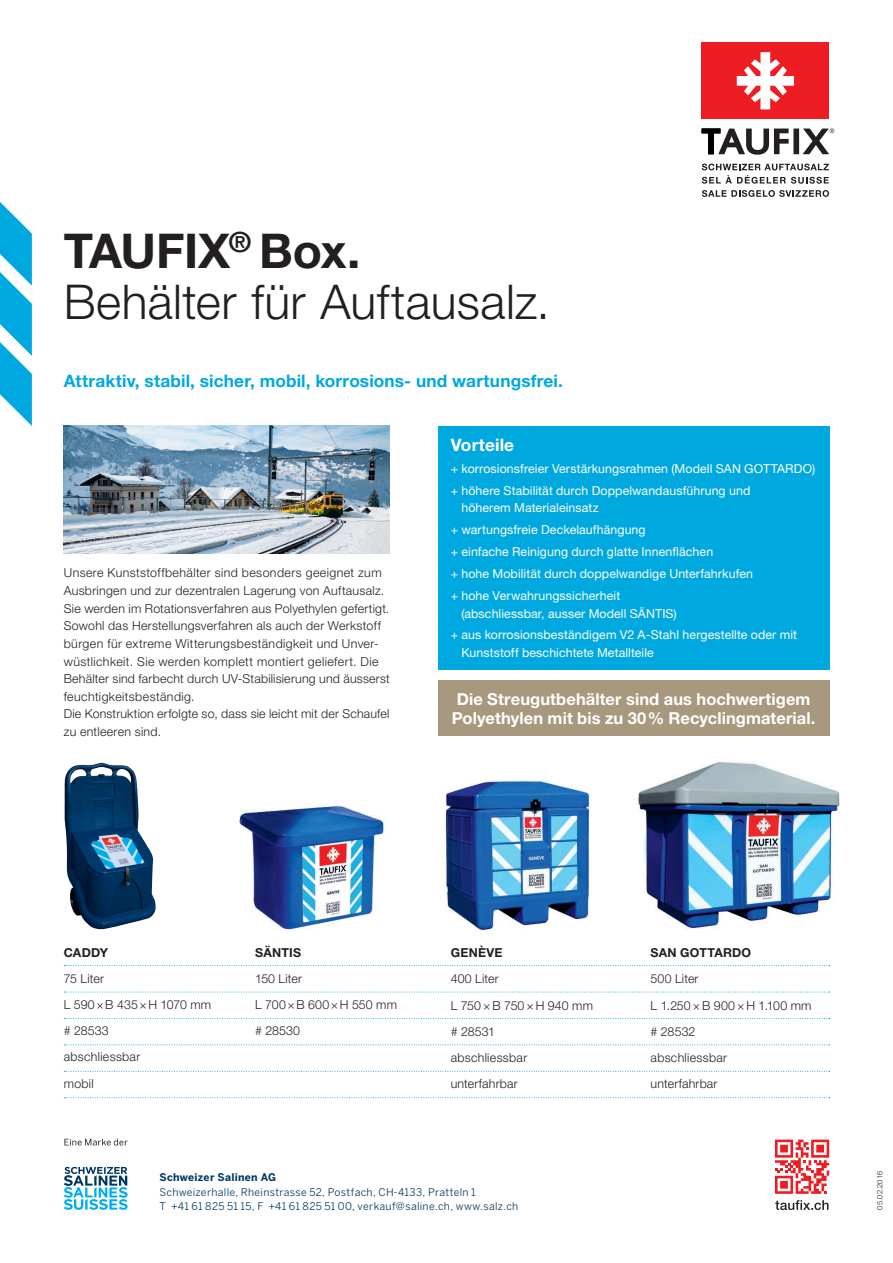
<style>
.page{position:relative;width:893px;height:1263px;background:#fff}
.page>*{position:absolute;margin:0;border:0;box-sizing:border-box;transform-origin:0 0}
.t1{font:300 48px/51px "Helvetica Neue LT Std";letter-spacing:.01em;color:#231f20}
.t2{font:700 17.25px "Helvetica Neue LT Std";letter-spacing:.01em;color:#00a8e0}
.t3{font:700 17.25px "Helvetica Neue LT Std";letter-spacing:.005em;color:#fff}
.t4{font:700 16.5px/18.8px "Helvetica Neue LT Std";letter-spacing:.005em;color:#fff}
.t5{font:300 12.3px/26.1px "Helvetica Neue LT Std";letter-spacing:.02em;color:#231f20}
.t6{font:12.3px/21.9px "Helvetica Neue LT Std";letter-spacing:.01em;color:#fff}
.t7{font:700 12.3px "Helvetica Neue LT Std";letter-spacing:.02em;color:#231f20}
.t8{font:10.5px/14.2px "Benton Sans";letter-spacing:.03em;color:#003760}
.t9{font:700 10.5px "Benton Sans";letter-spacing:.025em;color:#003760}
.t10{font:300 7.5px "Helvetica Neue LT Std";letter-spacing:.02em;color:#231f20}
.s1{font-weight:700}
</style>
<div class="page">
<img style="left:64px;top:426px;width:326px;height:127px">
<div style="left:702px;top:43px;width:127px;height:76px;background:#ee1d23"></div>
<svg style="left:737px;top:52px;width:57px;height:57px"></svg>
<svg style="left:702px;top:164px;width:127px;height:20px"></svg>
<svg style="left:702px;top:128px;width:132px;height:27px"></svg>
<svg style="left:702px;top:190px;width:127px;height:7px"></svg>
<svg style="left:0;top:202px;width:32px;height:224px"></svg>
<svg style="left:64px;top:1139px;width:64px;height:6px"></svg>
<svg style="left:775px;top:1139px;width:54px;height:55px"></svg>
<svg style="left:775px;top:1200px;width:53px;height:10px"></svg>
<svg style="left:64px;top:1167px;width:64px;height:43px"></svg>
<div style="left:438px;top:426px;width:391px;height:244px;background:#00a8e0"></div>
<svg style="left:64px;top:965px;width:766px;height:1px"></svg>
<svg style="left:64px;top:992px;width:766px;height:1px"></svg>
<svg style="left:64px;top:1018px;width:766px;height:1px"></svg>
<svg style="left:64px;top:1044px;width:766px;height:1px"></svg>
<svg style="left:64px;top:1071px;width:766px;height:1px"></svg>
<svg style="left:64px;top:1097px;width:766px;height:1px"></svg>
<img style="left:445px;top:781px;width:145px;height:150px">
<img style="left:638px;top:762px;width:202px;height:168px">
<img style="left:239px;top:805px;width:145px;height:125px">
<img style="left:65px;top:763px;width:91px;height:166px">
<div style="left:438px;top:681px;width:391px;height:55px;background:#a8987d"></div>
<h1 class="t1" style="left:64px;top:225px;width:488px"><span class="s1">TAUFIX</span><sup>®</sup> <span class="s1">Box.<br></span>Behälter für Auftausalz.</h1>
<h2 class="t2" style="left:64px;top:370px;width:501px">Attraktiv, stabil, sicher, mobil, korrosions- und wartungsfrei.</h2>
<p class="t5" style="left:64px;top:564px;width:327px;line-height:17.5px">Unsere Kunststoffbehälter sind besonders geeignet zum Ausbringen und zur dezentralen Lagerung von Auftausalz.<br>Sie werden im Rotationsverfahren aus Polyethylen gefertigt.<br>Sowohl das Herstellungsverfahren als auch der Werkstoff bürgen für extreme Witterungsbeständigkeit und Unver&shy;wüstlichkeit. Sie werden komplett montiert geliefert. Die Behälter sind farbecht durch UV-Stabilisierung und äusserst feuchtigkeitsbeständig.<br>Die Konstruktion erfolgte so, dass sie leicht mit der Schaufel zu entleeren sind.</p>
<h2 class="t3" style="left:451px;top:434px;width:65px">Vorteile</h2>
<p class="t6" style="left:451px;top:457px;width:366px">+ korrosionsfreier Verstärkungsrahmen (Modell SAN GOTTARDO) + höhere Stabilität durch Doppelwandausführung und</p>
<p class="t6" style="left:451px;top:497px;width:304px;text-indent:11px">höherem Materialeinsatz<br>+ wartungsfreie Deckelaufhängung<br>+ einfache Reinigung durch glatte Innenflächen<br>+ hohe Mobilität durch doppelwandige Unterfahrkufen + hohe Verwahrungssicherheit</p>
<p class="t6" style="left:451px;top:602px;width:348px;text-indent:11px">(abschliessbar, ausser Modell SÄNTIS)<br>+ aus korrosionsbeständigem V2 A-Stahl hergestellte oder mit</p>
<p class="t6" style="left:461px;top:642px;width:194px">Kunststoff beschichtete Metallteile</p>
<h3 class="t4" style="left:452px;top:689px;width:365px">Die Streugutbehälter sind aus hochwertigem<br>Polyethylen mit bis zu 30% Recyclingmaterial.</h3>
<p class="t7" style="left:64px;top:945px;width:46px">CADDY</p>
<p class="t5" style="left:64px;top:965px;width:149px">75 Liter<br>L 590×B 435×H 1070 mm # 28533<br>abschliessbar<br>mobil</p>
<p class="t7" style="left:255px;top:945px;width:47px">SÄNTIS</p>
<p class="t5" style="left:255px;top:965px;width:143px">150 Liter<br>L 700×B 600×H 550 mm # 28530</p>
<p class="t7" style="left:451px;top:945px;width:53px">GENÈVE</p>
<p class="t5" style="left:451px;top:965px;width:49px">400 Liter</p>
<p class="t5" style="left:451px;top:992px;width:144px">L 750 ×B 750 × H 940 mm # 28531<br>abschliessbar unterfahrbar</p>
<p class="t9" style="left:159px;top:1171px;width:118px">Schweizer Salinen AG</p>
<p class="t8" style="left:159px;top:1184px;width:360px">Schweizerhalle, Rheinstrasse 52, Postfach, CH-4133, Pratteln 1<br>T +41 61 825 51 15, F +41 61 825 51 00, verkauf@saline.ch, www.salz.ch</p>
<p class="t7" style="left:651px;top:944px;width:102px">SAN GOTTARDO</p>
<p class="t5" style="left:651px;top:965px;width:49px">500 Liter</p>
<p class="t5" style="left:651px;top:992px;width:162px">L 1.250 ×B 900 × H 1.100 mm # 28532<br>abschliessbar<br>unterfahrbar</p>
<p class="t10" style="left:875px;top:1210px;width:40px;rotate:-90deg">05.02.2016</p>
</div>
